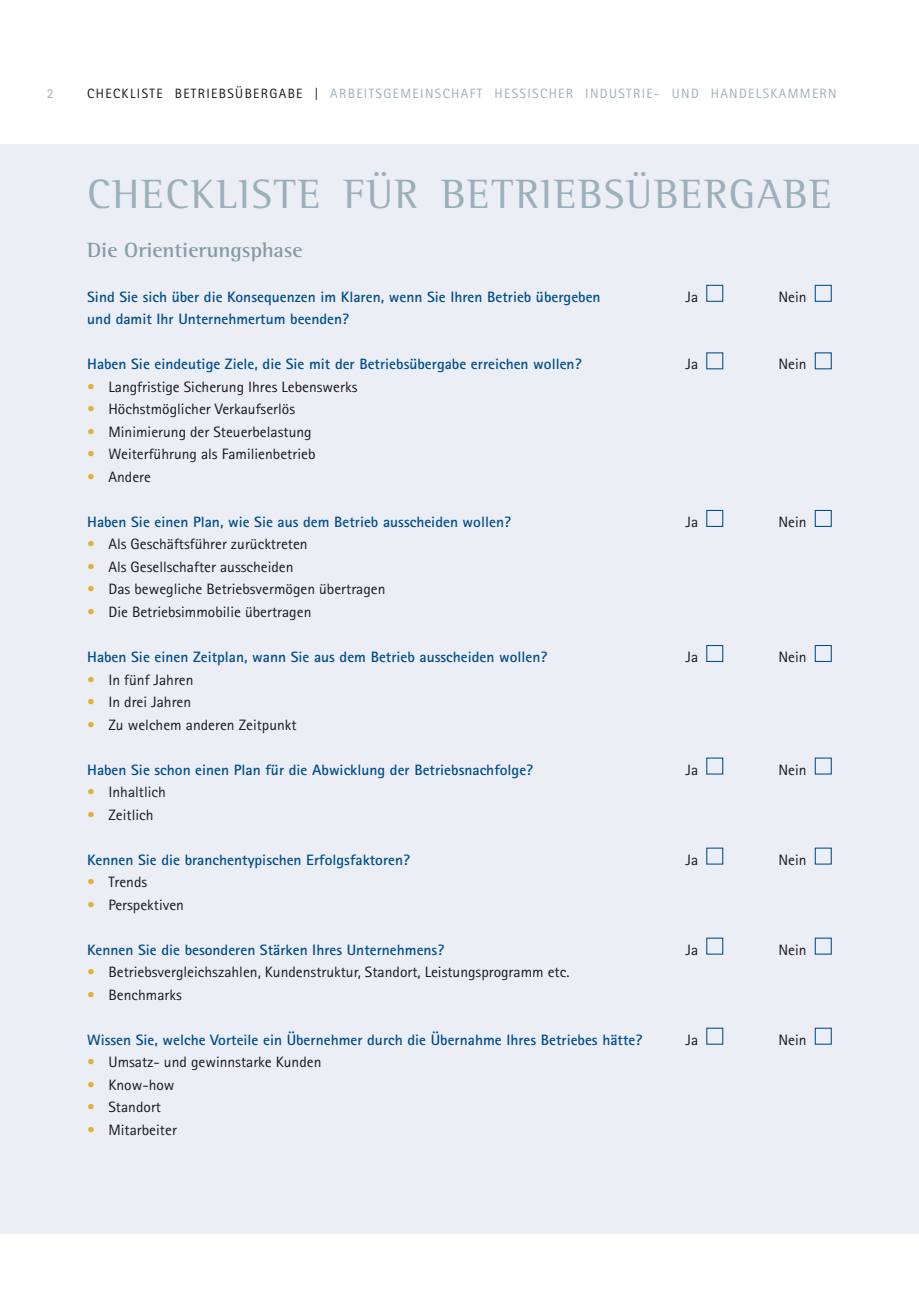
<style>
.page{position:relative;width:919px;height:1289px;background:#fff}
.page>*{position:absolute;margin:0;border:0;box-sizing:border-box;transform-origin:0 0}
.t1{font:42px "Rotis Semi Serif";letter-spacing:.04em;color:#9db0ba}
.t2{font:700 21px "Rotis Semi Serif";color:#849ba6}
.t3{font:15px "Rotis Sans Serif";color:#1a171c}
.t4{font:700 15px/22.5px "Rotis Sans Serif";color:#004d8a}
.t5{font:13.5px "Rotis Sans Serif";letter-spacing:.1em;color:#9db0ba}
.s1{color:#1a171c}
.s2{color:#e0b13e}
</style>
<div class="page">
<div style="left:0;top:145px;width:918px;height:1088px;background:#ebeef5"></div>
<div style="left:706px;top:285px;width:17px;height:17px;border:1px solid #004d8a"></div>
<div style="left:706px;top:352px;width:17px;height:17px;border:1px solid #004d8a"></div>
<div style="left:706px;top:510px;width:17px;height:17px;border:1px solid #004d8a"></div>
<div style="left:706px;top:645px;width:17px;height:17px;border:1px solid #004d8a"></div>
<div style="left:706px;top:757px;width:17px;height:17px;border:1px solid #004d8a"></div>
<div style="left:706px;top:847px;width:17px;height:17px;border:1px solid #004d8a"></div>
<div style="left:706px;top:937px;width:17px;height:17px;border:1px solid #004d8a"></div>
<div style="left:706px;top:1027px;width:17px;height:17px;border:1px solid #004d8a"></div>
<div style="left:814px;top:285px;width:17px;height:17px;border:1px solid #004d8a"></div>
<div style="left:814px;top:510px;width:17px;height:17px;border:1px solid #004d8a"></div>
<div style="left:814px;top:645px;width:17px;height:17px;border:1px solid #004d8a"></div>
<p class="t5" style="left:47px;top:85px;width:8px">2</p>
<p class="t5" style="left:87px;top:85px;width:751px"><span class="s1">CHECKLISTE BETRIEBSÜBERGABE |</span> ARBEITSGEMEINSCHAFT HESSISCHER INDUSTRIE- UND HANDELSKAMMERN</p>
<h1 class="t1" style="left:87px;top:169px;width:746px">CHECKLISTE FÜR BETRIEBSÜBERGABE</h1>
<h2 class="t2" style="left:87px;top:237px;width:217px">Die Orientierungsphase</h2>
<p class="t4" style="left:87px;top:285px;width:515px">Sind Sie sich über die Konsequenzen im Klaren, wenn Sie Ihren Betrieb übergeben und damit Ihr Unternehmertum beenden?</p>
<p class="t4" style="left:87px;top:353px;width:496px">Haben Sie eindeutige Ziele, die Sie mit der Betriebsübergabe erreichen wollen?</p>
<p class="t3" style="left:87px;top:378px;width:272px"><span class="s2">•</span> Langfristige Sicherung Ihres Lebenswerks</p>
<p class="t3" style="left:87px;top:400px;width:209px"><span class="s2">•</span> Höchstmöglicher Verkaufserlös</p>
<p class="t3" style="left:87px;top:423px;width:226px"><span class="s2">•</span> Minimierung der Steuerbelastung</p>
<p class="t3" style="left:87px;top:445px;width:230px"><span class="s2">•</span> Weiterführung als Familienbetrieb</p>
<p class="t3" style="left:87px;top:468px;width:65px"><span class="s2">•</span> Andere</p>
<p class="t4" style="left:87px;top:510px;width:425px">Haben Sie einen Plan, wie Sie aus dem Betrieb ausscheiden wollen?</p>
<p class="t3" style="left:87px;top:535px;width:222px"><span class="s2">•</span> Als Geschäftsführer zurücktreten</p>
<p class="t3" style="left:87px;top:558px;width:208px"><span class="s2">•</span> Als Gesellschafter ausscheiden</p>
<p class="t3" style="left:87px;top:580px;width:300px"><span class="s2">•</span> Das bewegliche Betriebsvermögen übertragen</p>
<p class="t3" style="left:87px;top:603px;width:226px"><span class="s2">•</span> Die Betriebsimmobilie übertragen</p>
<p class="t4" style="left:87px;top:645px;width:461px">Haben Sie einen Zeitplan, wann Sie aus dem Betrieb ausscheiden wollen?</p>
<p class="t3" style="left:87px;top:670px;width:108px"><span class="s2">•</span> In fünf Jahren</p>
<p class="t3" style="left:87px;top:693px;width:106px"><span class="s2">•</span> In drei Jahren</p>
<p class="t3" style="left:87px;top:715px;width:211px"><span class="s2">•</span> Zu welchem anderen Zeitpunkt</p>
<p class="t4" style="left:87px;top:758px;width:447px">Haben Sie schon einen Plan für die Abwicklung der Betriebsnachfolge?</p>
<p class="t3" style="left:87px;top:783px;width:80px"><span class="s2">•</span> Inhaltlich</p>
<p class="t3" style="left:87px;top:805px;width:68px"><span class="s2">•</span> Zeitlich</p>
<p class="t4" style="left:87px;top:848px;width:324px">Kennen Sie die branchentypischen Erfolgsfaktoren?</p>
<p class="t3" style="left:87px;top:873px;width:62px"><span class="s2">•</span> Trends</p>
<p class="t3" style="left:87px;top:895px;width:98px"><span class="s2">•</span> Perspektiven</p>
<p class="t4" style="left:87px;top:938px;width:358px">Kennen Sie die besonderen Stärken Ihres Unternehmens?</p>
<p class="t3" style="left:87px;top:963px;width:484px"><span class="s2">•</span> Betriebsvergleichszahlen, Kundenstruktur, Standort, Leistungsprogramm etc.</p>
<p class="t3" style="left:87px;top:985px;width:96px"><span class="s2">•</span> Benchmarks</p>
<p class="t4" style="left:87px;top:1028px;width:556px">Wissen Sie, welche Vorteile ein Übernehmer durch die Übernahme Ihres Betriebes hätte?</p>
<p class="t3" style="left:87px;top:1053px;width:236px"><span class="s2">•</span> Umsatz- und gewinnstarke Kunden</p>
<p class="t3" style="left:87px;top:1075px;width:89px"><span class="s2">•</span> Know-how</p>
<p class="t3" style="left:87px;top:1098px;width:75px"><span class="s2">•</span> Standort</p>
<p class="t3" style="left:87px;top:1120px;width:91px"><span class="s2">•</span> Mitarbeiter</p>
<p class="t3" style="left:685px;top:288px;width:14px">Ja</p>
<p class="t3" style="left:778px;top:288px;width:30px">Nein</p>
<p class="t3" style="left:685px;top:355px;width:14px">Ja</p>
<p class="t3" style="left:778px;top:355px;width:30px">Nein</p>
<p class="t3" style="left:685px;top:513px;width:14px">Ja</p>
<p class="t3" style="left:778px;top:513px;width:30px">Nein</p>
<p class="t3" style="left:685px;top:648px;width:14px">Ja</p>
<p class="t3" style="left:778px;top:648px;width:30px">Nein</p>
<p class="t3" style="left:685px;top:760px;width:14px">Ja</p>
<p class="t3" style="left:778px;top:760px;width:30px">Nein</p>
<p class="t3" style="left:685px;top:850px;width:14px">Ja</p>
<p class="t3" style="left:778px;top:850px;width:30px">Nein</p>
<p class="t3" style="left:685px;top:940px;width:14px">Ja</p>
<p class="t3" style="left:778px;top:940px;width:30px">Nein</p>
<p class="t3" style="left:685px;top:1030px;width:14px">Ja</p>
<p class="t3" style="left:778px;top:1030px;width:30px">Nein</p>
</div>
